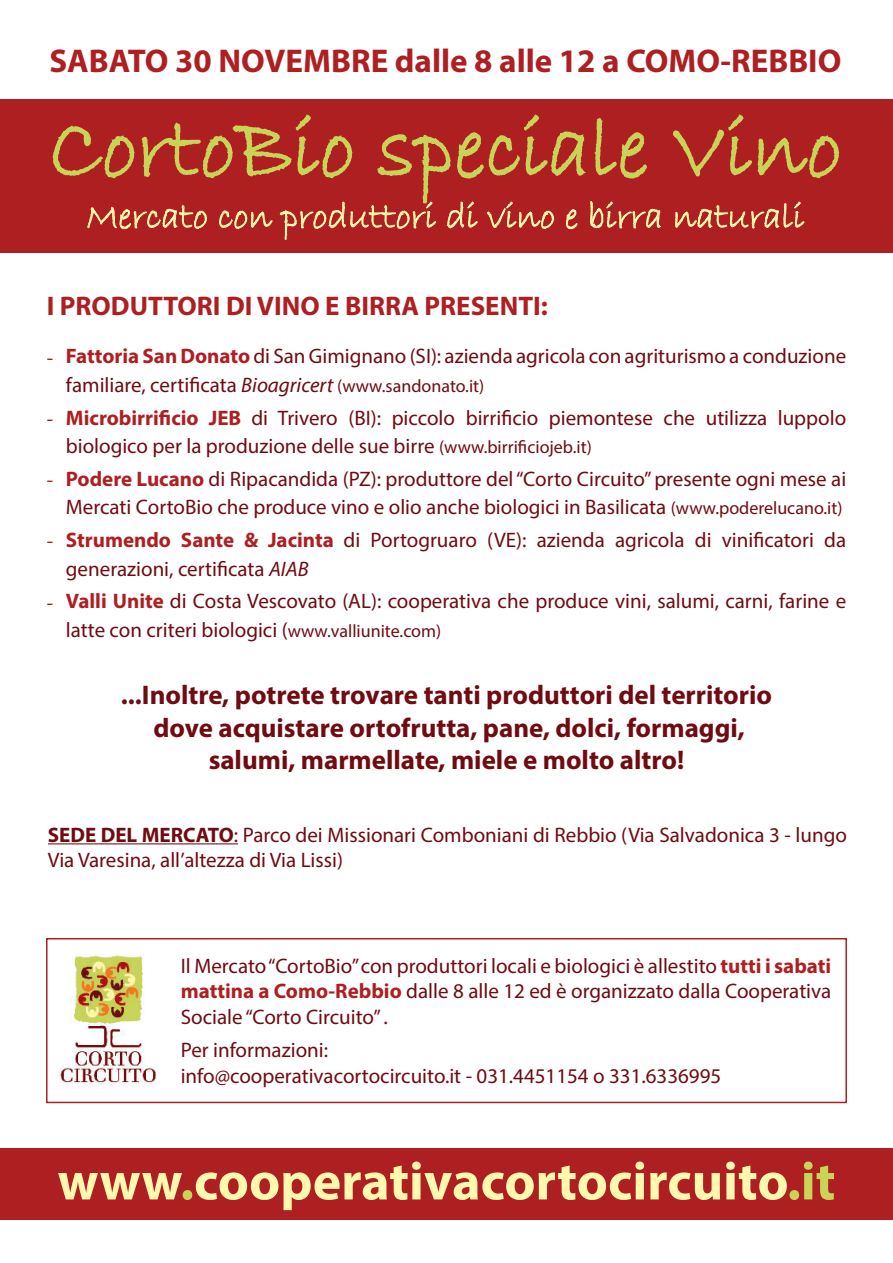
<style>
.page{position:relative;width:893px;height:1263px;background:#fff}
.page>*{position:absolute;margin:0;border:0;box-sizing:border-box;transform-origin:0 0}
.t1{font:87px "Bradley Hand ITC";color:#c8d458}
.t2{font:700 54px "Myriad Pro";color:#fff8ae}
.t3{font:37.5px "Bradley Hand ITC";color:#fff8ae}
.t4{font:700 33px "Myriad Pro";color:#ae1f22}
.t5{font:700 27px "Myriad Pro";color:#700b12}
.t6{font:700 27px "Myriad Pro";color:#ae1f22}
.t7{font:21px/28.5px "Myriad Pro";color:#700b12}
.t8{font:21px "Myriad Pro";color:#ae1f22}
.s1{font-weight:700;color:#ae1f22}
.s2{font-style:italic}
.s3{font-size:18px}
.s4{font-weight:700}
.s5{color:#c8d458}
</style>
<div class="page">
<div style="left:0;top:1148px;width:893px;height:71px;background:#ae1f22"></div>
<div style="left:0;top:100px;width:893px;height:153px;background:#ae1f22"></div>
<svg style="left:52px;top:114px;width:609px;height:126px"></svg>
<svg style="left:672px;top:99px;width:168px;height:130px"></svg>
<img style="left:56px;top:954px;width:101px;height:132px">
<hr style="left:48px;top:843px;width:190px;height:1px;background:#700b12">
<div style="left:46px;top:938px;width:801px;height:165px;border:2px solid #ae1f22"></div>
<p class="t4" style="left:49px;top:39px;width:793px">SABATO 30 NOVEMBRE dalle 8 alle 12 a COMO-REBBIO</p>
<p class="t1" style="left:49px;top:94px;width:794px">CortoBio speciale Vino</p>
<p class="t3" style="left:86px;top:193px;width:719px">Mercato con produttori di vino e birra naturali</p>
<p class="t6" style="left:47px;top:288px;width:503px">I PRODUTTORI DI VINO E BIRRA PRESENTI:</p>
<p class="t8" style="left:47px;top:344px;width:8px">-</p>
<p class="t8" style="left:47px;top:406px;width:8px">-</p>
<p class="t8" style="left:47px;top:467px;width:8px">-</p>
<p class="t8" style="left:47px;top:528px;width:8px">-</p>
<p class="t8" style="left:47px;top:589px;width:8px">-</p>
<p class="t7" style="left:66px;top:342px;width:782px"><span class="s1">Fattoria San Donato</span> di San Gimignano (SI): azienda agricola con agriturismo a conduzione familiare, certificata <span class="s2">Bioagricert</span> <span class="s3">(www.sandonato.it)</span></p>
<p class="t7" style="left:66px;top:403px;width:782px"><span class="s1">Microbirrificio JEB</span> di Trivero (BI): piccolo birrificio piemontese che utilizza luppolo biologico per la produzione delle sue birre <span class="s3">(www.birrificiojeb.it)</span></p>
<p class="t7" style="left:66px;top:464px;width:782px"><span class="s1">Podere Lucano</span> di Ripacandida (PZ): produttore del “Corto Circuito” presente ogni mese ai<br>Mercati CortoBio che produce vino e olio anche biologici in Basilicata <span class="s3">(www.poderelucano.it)</span></p>
<p class="t7" style="left:66px;top:525px;width:782px"><span class="s1">Strumendo Sante &amp; Jacinta</span> di Portogruaro (VE): azienda agricola di vinificatori da generazioni, certificata <span class="s2">AIAB</span></p>
<p class="t7" style="left:66px;top:587px;width:782px"><span class="s1">Valli Unite</span> di Costa Vescovato (AL): cooperativa che produce vini, salumi, carni, farine e latte con criteri biologici (<span class="s3">www.valliunite.com)</span></p>
<p class="t5" style="left:121px;top:678px;width:653px">...Inoltre, potrete trovare tanti produttori del territorio</p>
<p class="t5" style="left:153px;top:710px;width:593px">dove acquistare ortofrutta, pane, dolci, formaggi,</p>
<p class="t5" style="left:209px;top:742px;width:477px">salumi, marmellate, miele e molto altro!</p>
<p class="t7" style="left:48px;top:822px;width:800px;line-height:25.2px"><span class="s4">SEDE DEL MERCATO</span>: Parco dei Missionari Comboniani di Rebbio (Via Salvadonica 3 - lungo<br>Via Varesina, all’altezza di Via Lissi)</p>
<p class="t7" style="left:181px;top:953px;width:652px;line-height:25.2px;text-align:justify">Il Mercato “CortoBio” con produttori locali e biologici è allestito <span class="s1">tutti i sabati mattina a Como-Rebbio</span> dalle 8 alle 12 ed è organizzato dalla Cooperativa Sociale “Corto Circuito” .</p>
<p class="t7" style="left:181px;top:1036px;width:149px">Per informazioni:</p>
<p class="t7" style="left:181px;top:1061px;width:542px">info@cooperativacortocircuito.it - 031.4451154 o 331.6336995</p>
<p class="t2" style="left:58px;top:1146px;width:779px">www<span class="s5">.</span>cooperativacortocircuito<span class="s5">.it</span></p>
</div>
